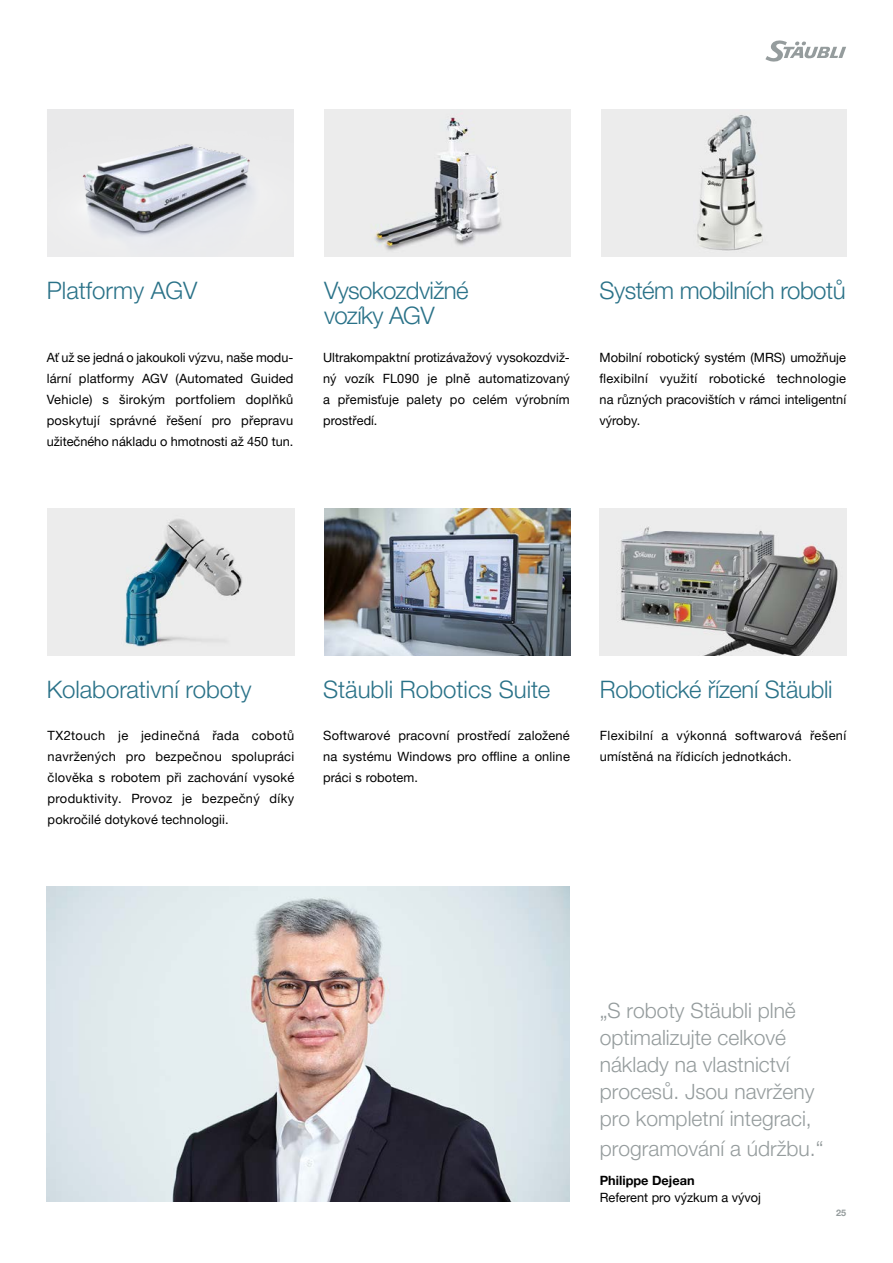
<style>
.page{position:relative;width:893px;height:1263px;background:#fff}
.page>*{position:absolute;margin:0;border:0;box-sizing:border-box;transform-origin:0 0}
.Intertitle{font:300 24px "Helvetica Neue LTW1 G";letter-spacing:-.01em;color:#2a7288}
.Quote_2_Text{font:300 21px/27px "Helvetica Neue LTW1 G";color:#959c9d}
.Copytext{font:12.75px/21px "Helvetica Neue LTW1 G";letter-spacing:.01em;color:#000;text-align:justify}
.Quote_2_Function{font:12.75px "Helvetica Neue LTW1 G";color:#000}
.Quote_2_Author{font:700 12.75px "Helvetica Neue LTW1 G";color:#000}
.t1{font:700 9px "Helvetica Neue LTW1 G";color:#959c9d}
</style>
<div class="page">
<svg style="left:765px;top:40px;width:81px;height:22px"></svg>
<img style="left:47px;top:110px;width:246px;height:147px">
<img style="left:325px;top:509px;width:245px;height:147px">
<img style="left:47px;top:887px;width:523px;height:315px">
<img style="left:325px;top:110px;width:246px;height:147px">
<img style="left:601px;top:110px;width:245px;height:147px">
<img style="left:600px;top:509px;width:246px;height:147px">
<img style="left:48px;top:509px;width:246px;height:147px">
<p class="Intertitle" style="left:47px;top:276px;width:152px">Platformy AGV</p>
<p class="Intertitle" style="left:324px;top:276px;width:146px">Vysokozdvižné</p>
<p class="Intertitle" style="left:600px;top:276px;width:248px">Systém mobilních robotů</p>
<p class="Intertitle" style="left:324px;top:301px;width:112px">vozíky AGV</p>
<p class="Copytext" style="left:47px;top:347px;width:248px">Ať už se jedná o jakoukoli výzvu, naše modu&shy;lární platformy AGV (Automated Guided Vehicle) s širokým portfoliem doplňků poskytují správné řešení pro přepravu užitečného nákladu o hmotnosti až 450 tun.</p>
<p class="Copytext" style="left:323px;top:347px;width:248px">Ultrakompaktní protizávažový vysokozdviž&shy;ný vozík FL090 je plně automatizovaný a přemisťuje palety po celém výrobním prostředí.</p>
<p class="Copytext" style="left:600px;top:347px;width:248px">Mobilní robotický systém (MRS) umožňuje flexibilní využití robotické technologie na různých pracovištích v rámci inteligentní výroby.</p>
<p class="Intertitle" style="left:47px;top:675px;width:206px">Kolaborativní roboty</p>
<p class="Intertitle" style="left:323px;top:675px;width:229px">Stäubli Robotics Suite</p>
<p class="Intertitle" style="left:600px;top:675px;width:234px">Robotické řízení Stäubli</p>
<p class="Copytext" style="left:48px;top:725px;width:248px">TX2touch je jedinečná řada cobotů navržených pro bezpečnou spolupráci člověka s robotem při zachování vysoké produktivity. Provoz je bezpečný díky pokročilé dotykové technologii.</p>
<p class="Copytext" style="left:323px;top:725px;width:248px">Softwarové pracovní prostředí založené na systému Windows pro offline a online práci s robotem.</p>
<p class="Copytext" style="left:600px;top:725px;width:248px">Flexibilní a výkonná softwarová řešení umístěná na řídicích jednotkách.</p>
<p class="Quote_2_Text" style="left:600px;top:997px;width:216px">„S roboty Stäubli plně optimalizujte celkové náklady na vlastnictví procesů. Jsou navrženy pro kompletní integraci,</p>
<p class="Quote_2_Text" style="left:600px;top:1135px;width:225px">programování a údržbu.“</p>
<p class="Quote_2_Author" style="left:600px;top:1173px;width:96px">Philippe Dejean</p>
<p class="Quote_2_Function" style="left:600px;top:1189px;width:163px">Referent pro výzkum a vývoj</p>
<p class="t1" style="left:836px;top:1207px;width:12px">25</p>
</div>
